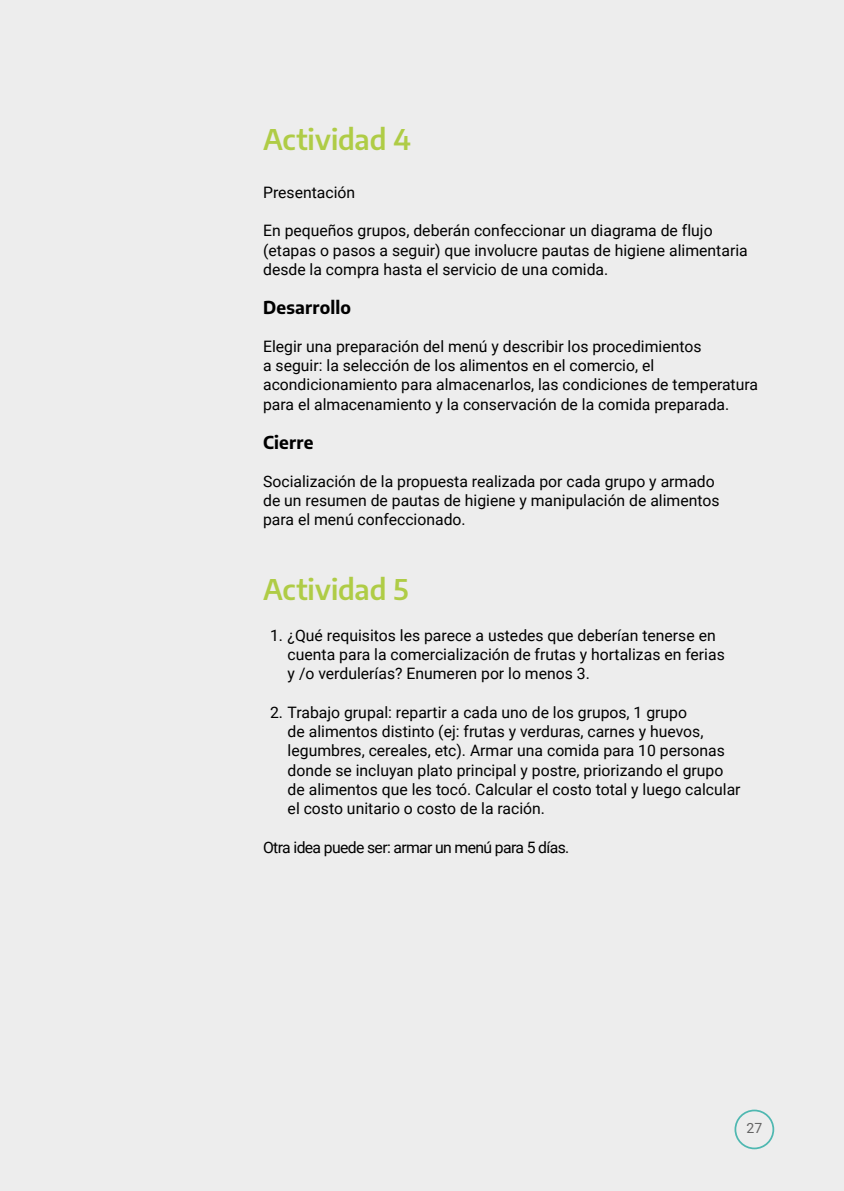
<style>
.page{position:relative;width:844px;height:1191px;background:#fff}
.page>*{position:absolute;margin:0;border:0;box-sizing:border-box;transform-origin:0 0}
.t1{font:600 28px "Encode Sans";color:#afcc46}
.t2{font:700 17.5px "Encode Sans";letter-spacing:.01em;color:#000}
.t3{font:15.75px/19.2px "Roboto";color:#000}
.t4{font:15.75px "Roboto";letter-spacing:-.04em;color:#000}
.t5{font:14px "Roboto";color:#646363}
</style>
<div class="page">
<div style="left:0;top:0;width:843px;height:1191px;background:#ededed"></div>
<div style="left:734px;top:1109px;width:40px;height:40px;border:2px solid #4fb8b1;border-radius:50%"></div>
<h1 class="t1" style="left:263px;top:119px;width:149px">Actividad 4</h1>
<p class="t3" style="left:263px;top:182px;width:94px">Presentación</p>
<p class="t3" style="left:263px;top:220px;width:486px">En pequeños grupos, deberán confeccionar un diagrama de flujo (etapas o pasos a seguir) que involucre pautas de higiene alimentaria desde la compra hasta el servicio de una comida.</p>
<p class="t2" style="left:263px;top:294px;width:89px">Desarrollo</p>
<p class="t3" style="left:263px;top:336px;width:496px">Elegir una preparación del menú y describir los procedimientos<br>a seguir: la selección de los alimentos en el comercio, el acondicionamiento para almacenarlos, las condiciones de temperatura para el almacenamiento y la conservación de la comida preparada.</p>
<p class="t2" style="left:263px;top:429px;width:52px">Cierre</p>
<p class="t3" style="left:263px;top:471px;width:458px">Socialización de la propuesta realizada por cada grupo y armado de un resumen de pautas de higiene y manipulación de alimentos para el menú confeccionado.</p>
<h1 class="t1" style="left:263px;top:569px;width:147px">Actividad 5</h1>
<p class="t3" style="left:287px;top:625px;width:438px;text-indent:-17px">1. ¿Qué requisitos les parece a ustedes que deberían tenerse en cuenta para la comercialización de frutas y hortalizas en ferias y /o verdulerías? Enumeren por lo menos 3.</p>
<p class="t3" style="left:287px;top:702px;width:454px;text-indent:-17px">2. Trabajo grupal: repartir a cada uno de los grupos, 1 grupo<br>de alimentos distinto (ej: frutas y verduras, carnes y huevos, legumbres, cereales, etc). Armar una comida para 10 personas donde se incluyan plato principal y postre, priorizando el grupo de alimentos que les tocó. Calcular el costo total y luego calcular el costo unitario o costo de la ración.</p>
<p class="t4" style="left:263px;top:836px;width:307px">Otra idea puede ser: armar un menú para 5 días.</p>
<p class="t5" style="left:746px;top:1118px;width:17px">27</p>
</div>
